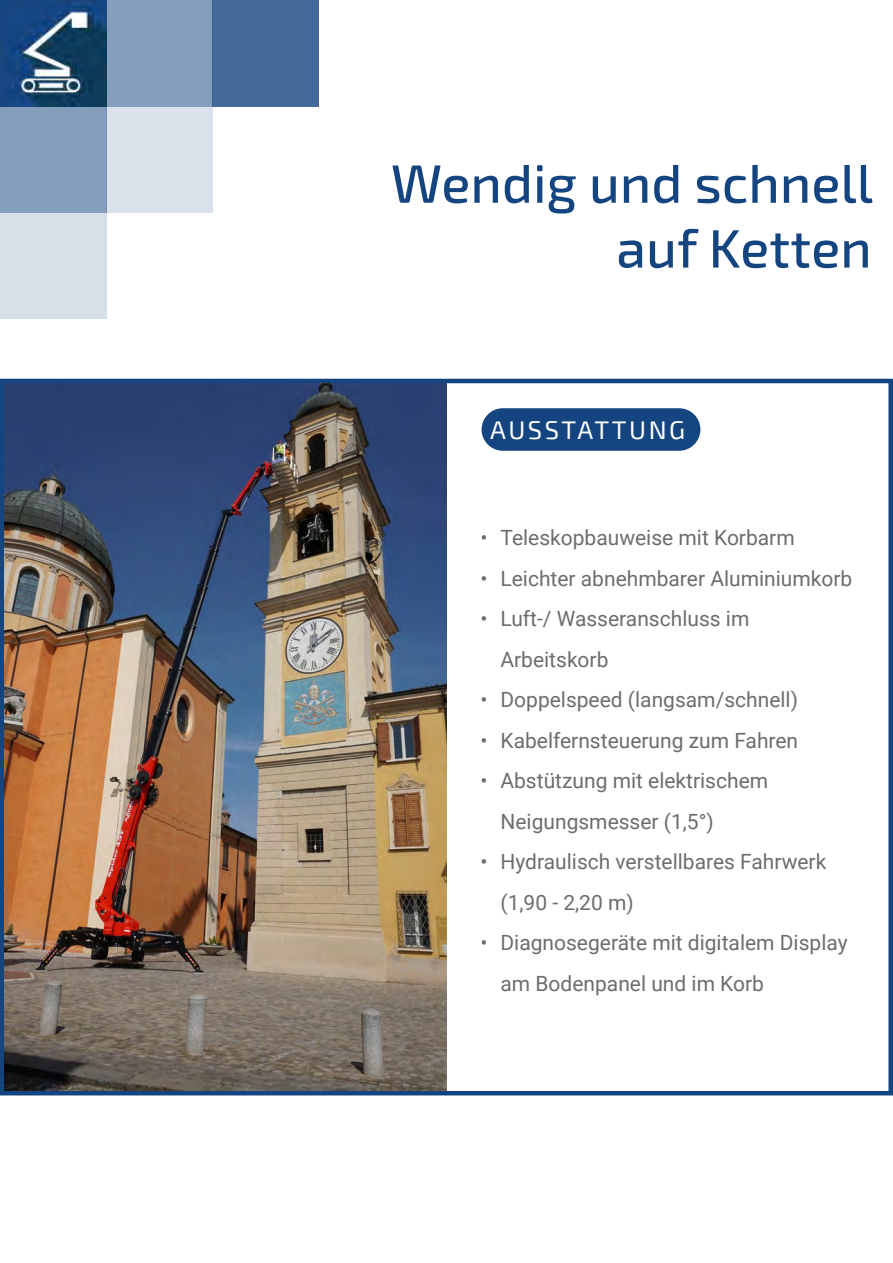
<style>
.page{position:relative;width:893px;height:1263px;background:#fff}
.page>*{position:absolute;margin:0;border:0;box-sizing:border-box;transform-origin:0 0}
.t1{font:500 54px/64.8px "Exo 2";color:#144580;text-align:right}
.t2{font:25.5px "Exo 2";letter-spacing:.1em;color:#fff}
.t3{font:21px/40.5px "Roboto";color:#6c6d70}
</style>
<div class="page">
<div style="left:0;top:379px;width:893px;height:716px;border:4px solid #144580"></div>
<div style="left:106px;top:0;width:107px;height:213px;background:#dae1eb"></div>
<div style="left:0;top:0;width:106px;height:319px;background:#d7dfe9"></div>
<div style="left:0;top:106px;width:106px;height:107px;background:#859ebc"></div>
<svg style="left:106px;top:0;width:213px;height:106px;background:#6383aa"></svg>
<img style="left:0;top:0;width:106px;height:106px">
<img style="left:4px;top:383px;width:442px;height:708px">
<div style="left:482px;top:408px;width:218px;height:43px;background:#144580;border-radius:21px"></div>
<p class="t1" style="left:391px;top:152px;width:484px">Wendig und schnell auf Ketten</p>
<p class="t2" style="left:490px;top:415px;width:197px">AUSSTATTUNG</p>
<p class="t3" style="left:480px;top:517px;width:316px">• Teleskopbauweise mit Korbarm</p>
<p class="t3" style="left:480px;top:557px;width:373px">• Leichter abnehmbarer Aluminiumkorb</p>
<p class="t3" style="left:480px;top:598px;width:270px">• Luft-/ Wasseranschluss im</p>
<p class="t3" style="left:500px;top:638px;width:109px">Arbeitskorb</p>
<p class="t3" style="left:480px;top:679px;width:319px">• Doppelspeed (langsam/schnell)</p>
<p class="t3" style="left:480px;top:719px;width:319px">• Kabelfernsteuerung zum Fahren</p>
<p class="t3" style="left:480px;top:760px;width:289px">• Abstützung mit elektrischem</p>
<p class="t3" style="left:500px;top:800px;width:215px">Neigungsmesser (1,5°)</p>
<p class="t3" style="left:480px;top:841px;width:347px">• Hydraulisch verstellbares Fahrwerk</p>
<p class="t3" style="left:500px;top:881px;width:135px">(1,90 - 2,20 m)</p>
<p class="t3" style="left:500px;top:922px;width:349px;text-indent:-20px">• Diagnosegeräte mit digitalem Display am Bodenpanel und im Korb</p>
</div>
